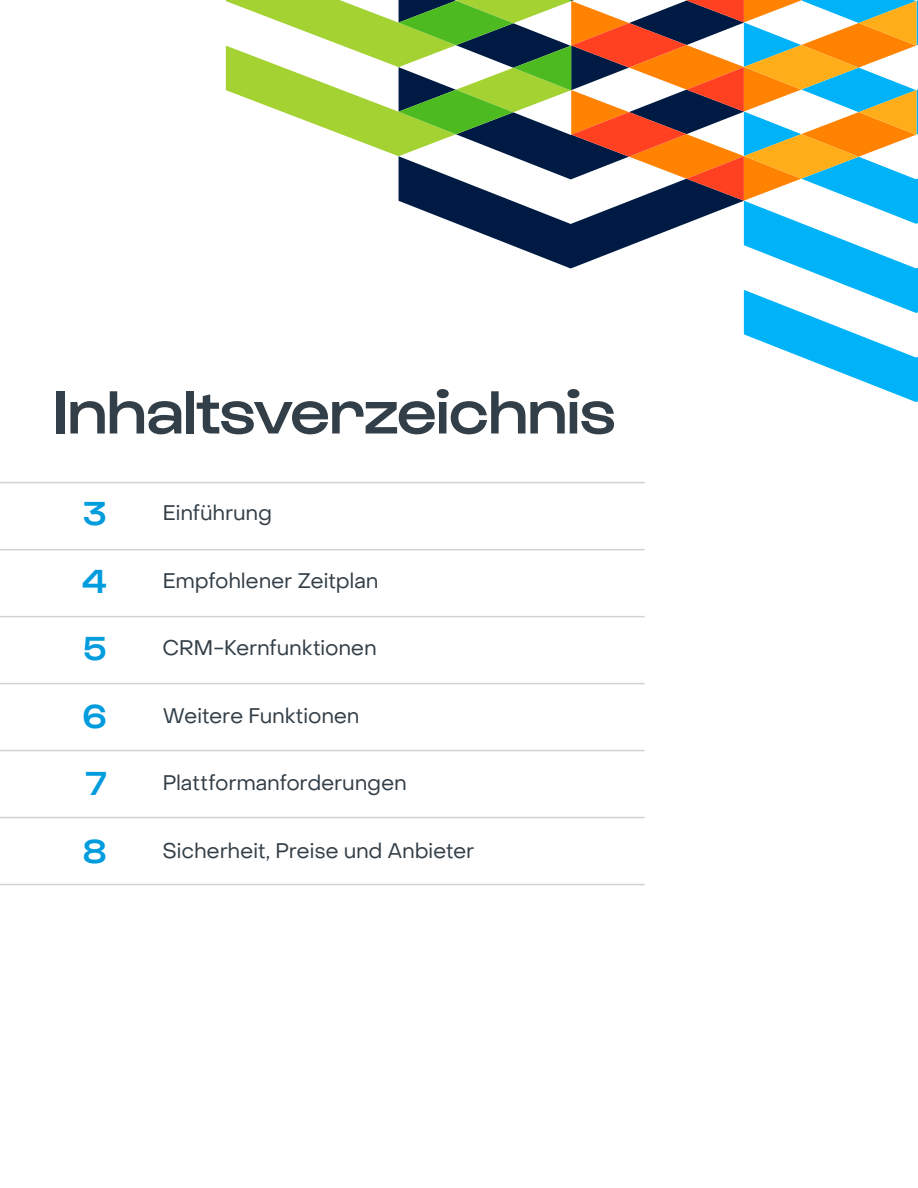
<style>
.page{position:relative;width:918px;height:1188px;background:#fff}
.page>*{position:absolute;margin:0;border:0;box-sizing:border-box;transform-origin:0 0}
.Chapter_-_Title{font:500 63px "Gustavo";color:#333f48}
.Body_-_Intro{font:500 34.5px "Gustavo";color:#009cde}
.Body_-_Intro-2{font:21px "Object Sans";letter-spacing:-.015em;color:#333f48}
</style>
<div class="page">
<svg style="left:226px;top:0;width:692px;height:402px"></svg>
<hr style="left:0;top:549px;width:645px;height:1px;background:#d0d3d4">
<hr style="left:0;top:482px;width:645px;height:1px;background:#d0d3d4">
<hr style="left:0;top:884px;width:645px;height:1px;background:#d0d3d4">
<hr style="left:0;top:616px;width:645px;height:1px;background:#d0d3d4">
<hr style="left:0;top:683px;width:645px;height:1px;background:#d0d3d4">
<hr style="left:0;top:817px;width:645px;height:1px;background:#d0d3d4">
<hr style="left:0;top:750px;width:645px;height:1px;background:#d0d3d4">
<p class="Chapter_-_Title" style="left:54px;top:376px;width:563px">Inhaltsverzeichnis</p>
<p class="Body_-_Intro" style="left:83px;top:494px;width:25px">3</p>
<p class="Body_-_Intro-2" style="left:162px;top:500px;width:111px">Einführung</p>
<p class="Body_-_Intro" style="left:83px;top:561px;width:25px">4</p>
<p class="Body_-_Intro-2" style="left:162px;top:568px;width:218px">Empfohlener Zeitplan</p>
<p class="Body_-_Intro" style="left:84px;top:629px;width:24px">5</p>
<p class="Body_-_Intro-2" style="left:162px;top:635px;width:216px">CRM-Kernfunktionen</p>
<p class="Body_-_Intro" style="left:83px;top:696px;width:25px">6</p>
<p class="Body_-_Intro-2" style="left:162px;top:703px;width:199px">Weitere Funktionen</p>
<p class="Body_-_Intro" style="left:85px;top:764px;width:23px">7</p>
<p class="Body_-_Intro-2" style="left:162px;top:770px;width:246px">Plattformanforderungen</p>
<p class="Body_-_Intro" style="left:83px;top:831px;width:25px">8</p>
<p class="Body_-_Intro-2" style="left:162px;top:838px;width:314px">Sicherheit, Preise und Anbieter</p>
</div>
